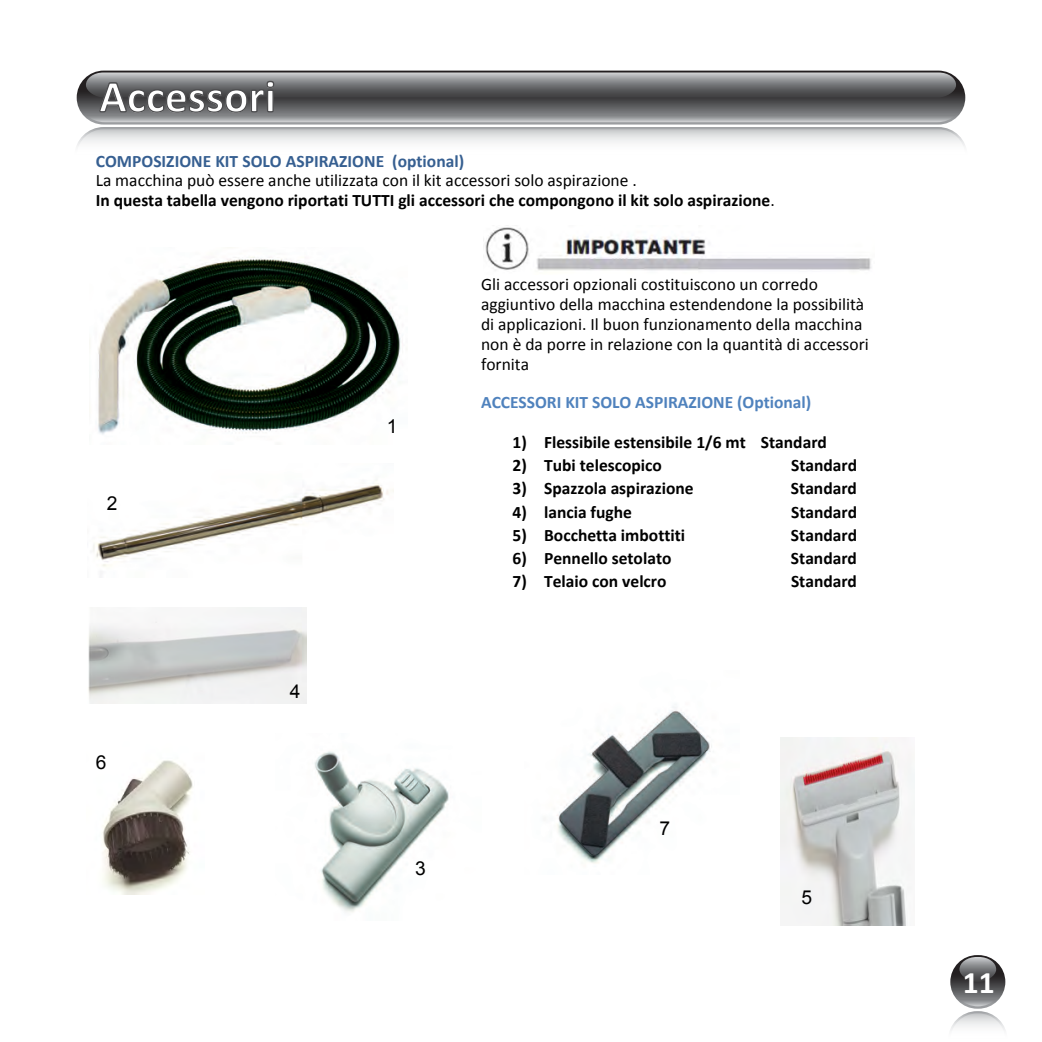
<style>
.page{position:relative;width:1042px;height:1042px;background:#fff}
.page>*{position:absolute;margin:0;border:0;box-sizing:border-box;transform-origin:0 0}
.t1{font:700 45.5px "Calibri";color:#fff}
.t2{font:700 31.5px "Calibri";color:#fff}
.t3{font:19.25px "Arial";color:#000}
.t4{font:700 17.5px/19.4px "Calibri";color:#000}
.t5{font:17.5px/20.1px "Calibri";color:#000}
.t6{font:700 17.5px "Calibri";color:#365f91}
.t7{font:700 17.5px "Calibri";color:#4f82bd}
.s1{font-weight:400}
</style>
<div class="page">
<div style="left:74px;top:68px;width:893px;height:59px;border:2px solid #fff;border-radius:28px"></div>
<svg style="left:74px;top:72px;width:893px;height:74px;background:#969799"></svg>
<img style="left:89px;top:257px;width:312px;height:178px">
<img style="left:93px;top:484px;width:301px;height:83px">
<img style="left:314px;top:751px;width:135px;height:161px">
<img style="left:557px;top:706px;width:155px;height:157px">
<img style="left:88px;top:607px;width:218px;height:97px">
<img style="left:780px;top:737px;width:135px;height:188px">
<img style="left:102px;top:760px;width:91px;height:135px">
<img style="left:483px;top:227px;width:389px;height:44px">
<svg style="left:949px;top:954px;width:57px;height:56px"></svg>
<div style="left:948px;top:953px;width:59px;height:58px;border:2px solid #fff;border-radius:28px"></div>
<svg style="left:959px;top:957px;width:37px;height:25px"></svg>
<svg style="left:950px;top:999px;width:55px;height:32px"></svg>
<h1 class="t1" style="left:99px;top:68px;width:178px">Accessori</h1>
<p class="t6" style="left:96px;top:149px;width:370px">COMPOSIZIONE KIT SOLO ASPIRAZIONE (optional)</p>
<p class="t4" style="left:96px;top:170px;width:680px"><span class="s1">La macchina può essere anche utilizzata con il kit accessori solo aspirazione .<br></span>In questa tabella vengono riportati TUTTI gli accessori che compongono il kit solo aspirazione<span class="s1">.</span></p>
<p class="t3" style="left:107px;top:490px;width:12px">2</p>
<p class="t3" style="left:96px;top:749px;width:12px">6</p>
<p class="t3" style="left:290px;top:677px;width:12px">4</p>
<p class="t3" style="left:387px;top:413px;width:12px">1</p>
<p class="t5" style="left:481px;top:273px;width:389px">Gli accessori opzionali costituiscono un corredo aggiuntivo della macchina estendendone la possibilità di applicazioni. Il buon funzionamento della macchina non è da porre in relazione con la quantità di accessori fornita</p>
<p class="t7" style="left:481px;top:390px;width:332px">ACCESSORI KIT SOLO ASPIRAZIONE (Optional)</p>
<p class="t4" style="left:512px;top:432px;width:316px">1) Flessibile estensibile 1/6 mt Standard</p>
<p class="t4" style="left:512px;top:455px;width:151px">2) Tubi telescopico</p>
<p class="t4" style="left:791px;top:455px;width:68px">Standard</p>
<p class="t4" style="left:512px;top:478px;width:183px">3) Spazzola aspirazione</p>
<p class="t4" style="left:791px;top:478px;width:67px">Standard</p>
<p class="t4" style="left:512px;top:501px;width:121px">4) lancia fughe</p>
<p class="t4" style="left:791px;top:501px;width:67px">Standard</p>
<p class="t4" style="left:512px;top:525px;width:174px">5) Bocchetta imbottiti</p>
<p class="t4" style="left:791px;top:525px;width:68px">Standard</p>
<p class="t4" style="left:512px;top:548px;width:160px">6) Pennello setolato</p>
<p class="t4" style="left:791px;top:548px;width:67px">Standard</p>
<p class="t4" style="left:512px;top:571px;width:155px">7) Telaio con velcro</p>
<p class="t4" style="left:791px;top:571px;width:67px">Standard</p>
<p class="t3" style="left:415px;top:855px;width:12px">3</p>
<p class="t3" style="left:659px;top:815px;width:12px">7</p>
<p class="t3" style="left:801px;top:884px;width:12px">5</p>
<h2 class="t2" style="left:963px;top:960px;width:33px">11</h2>
</div>
